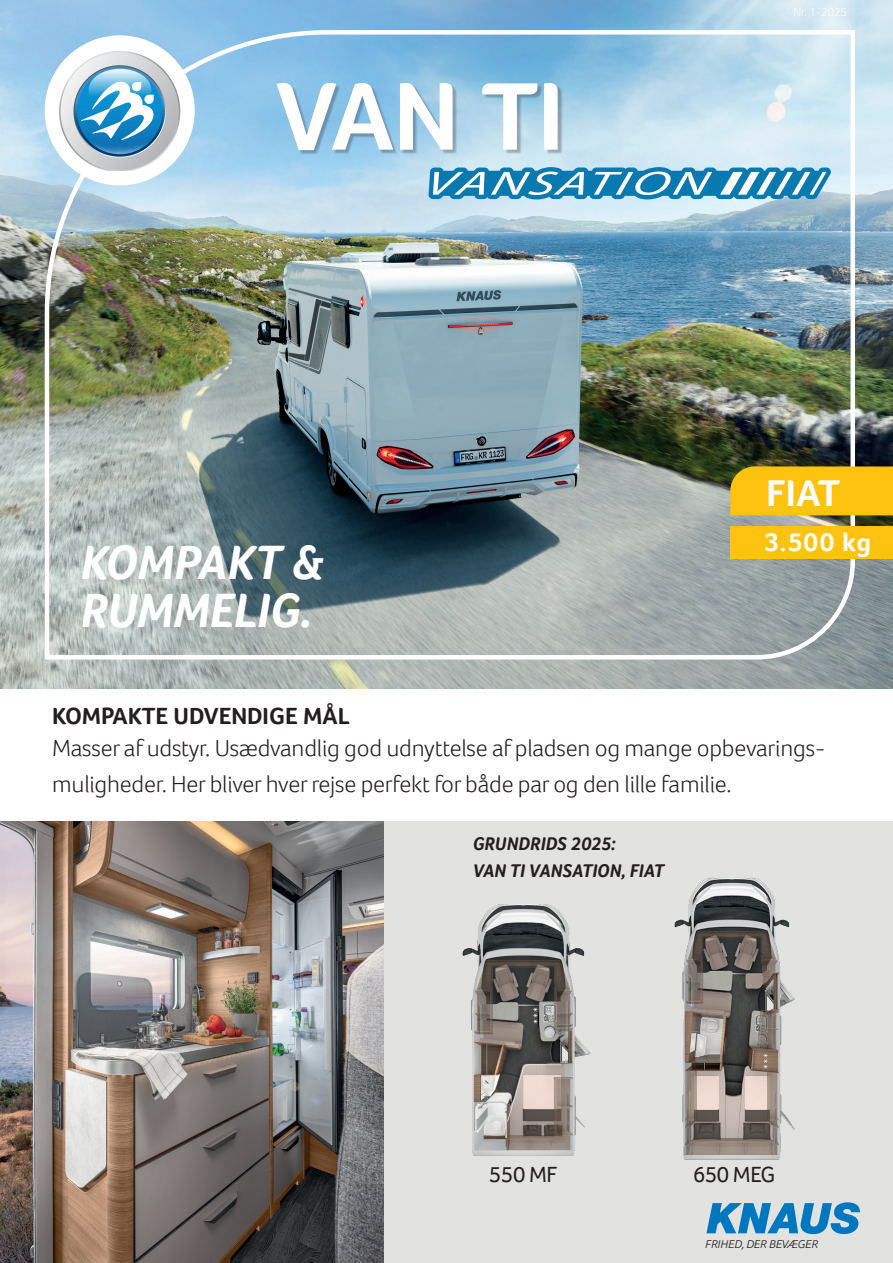
<style>
.page{position:relative;width:893px;height:1263px;background:#fff}
.page>*{position:absolute;margin:0;border:0;box-sizing:border-box;transform-origin:0 0}
.t1{font:700 98.85px "Foco";color:#fff}
.t2{font:italic 700 49.5px "Foco";color:#fff}
.Grundriss_Kastchen_Oben{font:700 38.25px "Foco";color:#fff}
.Grundriss_Kastchen_Unten{font:700 26.55px "Foco";color:#fff}
.t3{font:300 24px/36px "Foco";letter-spacing:-.01em;color:#231f20}
.t4{font:700 24px "Foco";color:#231f20}
.t5{font:22.5px "Foco";letter-spacing:-.02em;color:#231f20}
.Highlights_Modell{font:italic 700 18.9px "Foco";color:#231f20}
.t6{font:300 12px "Foco";color:#fff}
.t7{font:italic 300 11.55px "Foro Sans";letter-spacing:-.02em;color:#231f20}
</style>
<div class="page">
<div style="left:378px;top:822px;width:515px;height:441px;background:#e2e3e0"></div>
<img style="left:0;top:1px;width:893px;height:687px">
<img style="left:42px;top:28px;width:815px;height:634px">
<div style="left:45px;top:35px;width:150px;height:150px;background:#fff;border-radius:50%"></div>
<svg style="left:59px;top:51px;width:121px;height:120px"></svg>
<div style="left:144px;top:95px;width:10px;height:9px;background:#fff;border-radius:5px"></div>
<div style="left:132px;top:82px;width:9px;height:9px;background:#fff;border-radius:5px"></div>
<div style="left:730px;top:466px;width:163px;height:49px;background:#fec210"></div>
<div style="left:730px;top:526px;width:163px;height:32px;background:#fec210"></div>
<div style="left:278px;top:85px;width:285px;height:70px;background:#231f20;opacity:.3"></div>
<svg style="left:706px;top:1202px;width:154px;height:32px"></svg>
<img style="left:0;top:821px;width:383px;height:442px">
<img style="left:674px;top:877px;width:121px;height:283px">
<img style="left:462px;top:904px;width:129px;height:252px">
<img style="left:674px;top:1021px;width:72px;height:27px">
<svg style="left:428px;top:167px;width:403px;height:32px"></svg>
<p class="t1" style="left:276px;top:58px;width:290px">VAN TI</p>
<p class="t2" style="left:81px;top:533px;width:244px">KOMPAKT &amp;</p>
<p class="t2" style="left:81px;top:581px;width:233px">RUMMELIG.</p>
<p class="t6" style="left:793px;top:4px;width:55px">Nr. 1-2025</p>
<p class="Grundriss_Kastchen_Oben" style="left:766px;top:470px;width:75px">FIAT</p>
<p class="Grundriss_Kastchen_Unten" style="left:765px;top:526px;width:108px">3.500 kg</p>
<p class="t4" style="left:52px;top:702px;width:299px">KOMPAKTE UDVENDIGE MÅL</p>
<p class="t3" style="left:52px;top:730px;width:775px">Masser af udstyr. Usædvandlig god udnyttelse af pladsen og mange opbevarings&shy;muligheder. Her bliver hver rejse perfekt for både par og den lille familie.</p>
<p class="Highlights_Modell" style="left:473px;top:832px;width:144px">GRUNDRIDS 2025:</p>
<p class="Highlights_Modell" style="left:473px;top:859px;width:193px">VAN TI VANSATION, FIAT</p>
<p class="t5" style="left:489px;top:1160px;width:69px">550 MF</p>
<p class="t5" style="left:693px;top:1160px;width:83px">650 MEG</p>
<p class="t7" style="left:705px;top:1237px;width:114px">FRIHED, DER BEVÆGER</p>
</div>
